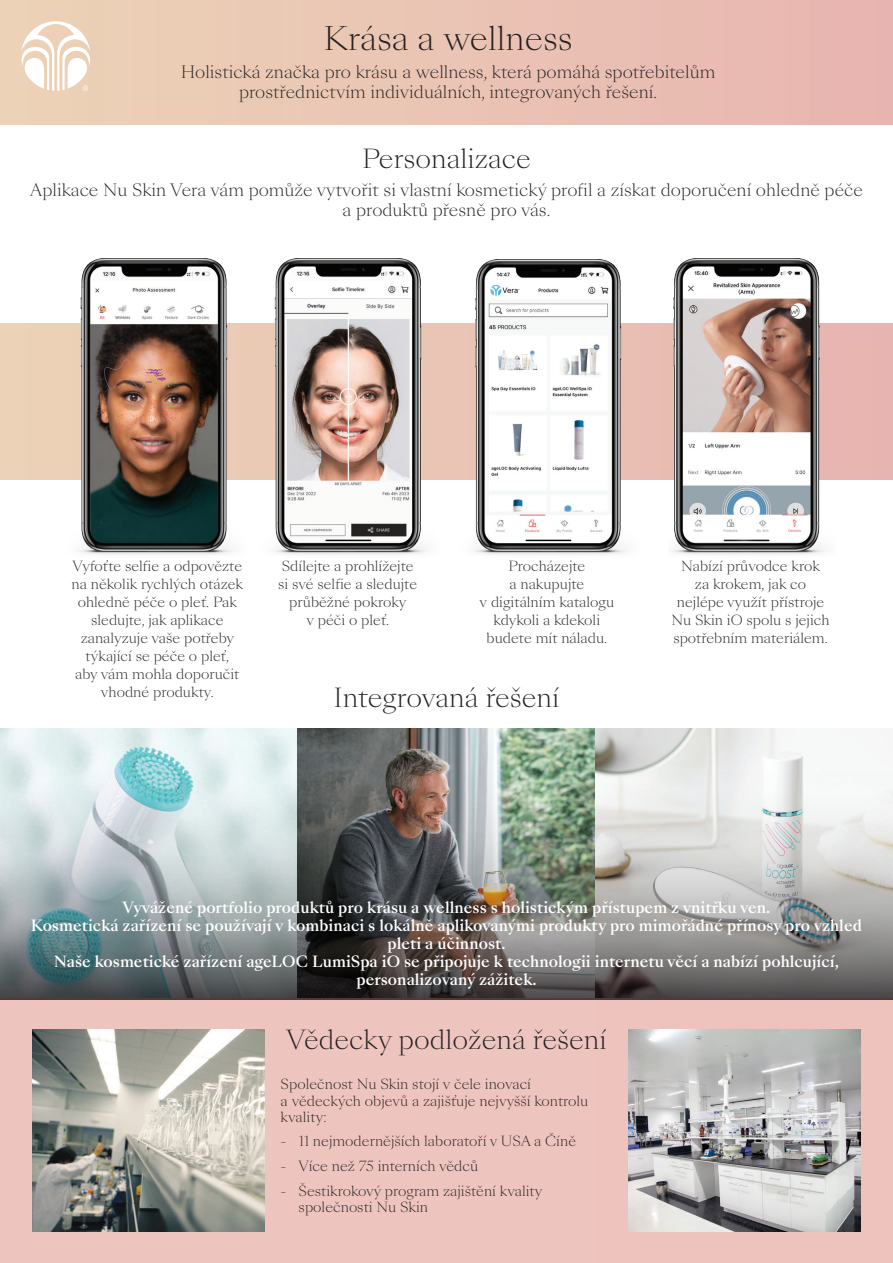
<style>
.page{position:relative;width:893px;height:1263px;background:#fff}
.page>*{position:absolute;margin:0;border:0;box-sizing:border-box;transform-origin:0 0}
.t1{font:300 31.5px "Sang Bleu Kingdom";color:#231f20}
.t2{font:300 25.5px "Sang Bleu Kingdom";color:#231f20}
.t3{font:300 16.5px/19.8px "Sang Bleu Kingdom";color:#231f20;text-align:center}
.t4{font:500 15px/18px "Sang Bleu Kingdom";color:#fff;text-align:center}
.t5{font:300 13.5px/18px "Sang Bleu Kingdom";color:#231f20;text-align:center}
</style>
<div class="page">
<img style="left:0;top:728px;width:298px;height:22px">
<img style="left:298px;top:728px;width:297px;height:22px">
<img style="left:595px;top:728px;width:287px;height:22px">
<div style="left:0;top:0;width:893px;height:124px;background:linear-gradient(to right,#ecd3b6,#e8b5b1)"></div>
<svg style="left:20px;top:21px;width:71px;height:70px"></svg>
<svg style="left:0;top:323px;width:893px;height:157px;background:#e9c3b3"></svg>
<img style="left:669px;top:259px;width:166px;height:296px">
<img style="left:258px;top:259px;width:182px;height:296px">
<img style="left:459px;top:260px;width:182px;height:295px">
<img style="left:67px;top:259px;width:182px;height:296px">
<div style="left:0;top:998px;width:893px;height:265px;background:#eec4be"></div>
<img style="left:0;top:750px;width:893px;height:249px">
<img style="left:33px;top:1029px;width:232px;height:203px">
<img style="left:628px;top:1029px;width:232px;height:203px">
<h1 class="t1" style="left:323px;top:17px;width:251px">Krása a wellness</h1>
<p class="t3" style="left:181px;top:63px;width:536px">Holistická značka pro krásu a wellness, která pomáhá spotřebitelům prostřednictvím individuálních, integrovaných řešení.</p>
<h2 class="t2" style="left:362px;top:142px;width:170px">Personalizace</h2>
<p class="t3" style="left:30px;top:181px;width:835px">Aplikace Nu Skin Vera vám pomůže vytvořit si vlastní kosmetický profil a získat doporučení ohledně péče a produktů přesně pro vás.</p>
<p class="t5" style="left:72px;top:558px;width:173px">Vyfoťte selfie a odpovězte na několik rychlých otázek ohledně péče o pleť. Pak sledujte, jak aplikace zanalyzuje vaše potřeby týkající se péče o pleť,<br>aby vám mohla doporučit vhodné produkty.</p>
<p class="t5" style="left:278px;top:558px;width:140px">Sdílejte a prohlížejte si své selfie a sledujte průběžné pokroky<br>v péči o pleť.</p>
<p class="t5" style="left:479px;top:557px;width:136px">Procházejte<br>a nakupujte<br>v digitálním katalogu kdykoli a kdekoli budete mít náladu.</p>
<p class="t5" style="left:671px;top:557px;width:160px">Nabízí průvodce krok<br>za krokem, jak co nejlépe využít přístroje<br>Nu Skin iO spolu s jejich spotřebním materiálem.</p>
<h2 class="t2" style="left:333px;top:680px;width:227px">Integrovaná řešení</h2>
<p class="t4" style="left:31px;top:899px;width:832px">Vyvážené portfolio produktů pro krásu a wellness s holistickým přístupem z vnitřku ven.<br>Kosmetická zařízení se používají v kombinaci s lokálně aplikovanými produkty pro mimořádné přínosy pro vzhled pleti a účinnost.<br>Naše kosmetické zařízení ageLOC LumiSpa iO se připojuje k technologii internetu věcí a nabízí pohlcující, personalizovaný zážitek.</p>
<h2 class="t2" style="left:286px;top:1022px;width:322px">Vědecky podložená řešení</h2>
<p class="t5" style="left:281px;top:1077px;width:309px;line-height:16.2px;text-align:left">Společnost Nu Skin stojí v čele inovací<br>a vědeckých objevů a zajišťuje nejvyšší kontrolu kvality:</p>
<p class="t5" style="left:281px;top:1133px;width:297px">- 11 nejmodernějších laboratoří v USA a Číně</p>
<p class="t5" style="left:281px;top:1158px;width:199px">- Více než 75 interních vědců</p>
<p class="t5" style="left:299px;top:1183px;width:245px;line-height:16.2px;text-align:left;text-indent:-18px">- Šestikrokový program zajištění kvality společnosti Nu Skin</p>
</div>
